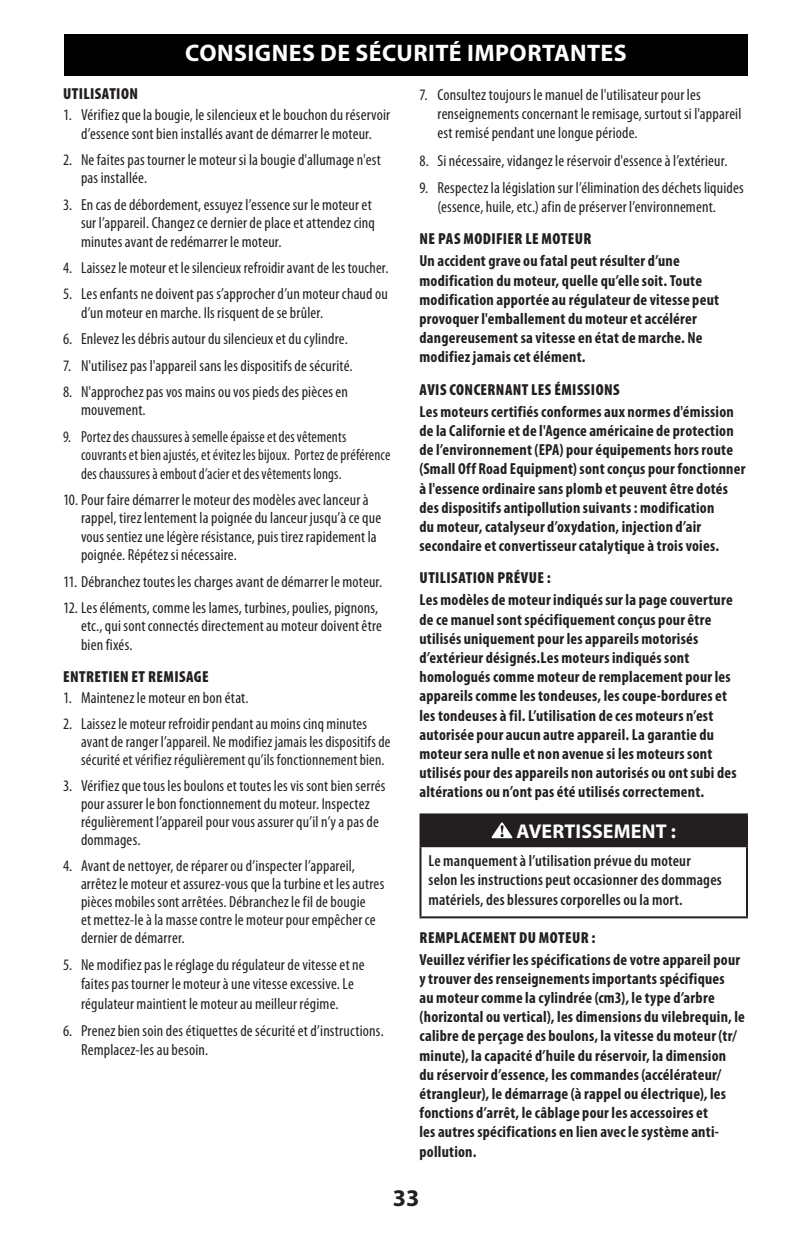
<style>
.page{position:relative;width:810px;height:1242px;background:#fff}
.page>*{position:absolute;margin:0;border:0;box-sizing:border-box;transform-origin:0 0}
.t1{font:700 24px "Myriad Pro";letter-spacing:.015em;color:#fff}
.t2{font:700 24px "Myriad Pro";color:#231f20}
.t3{font:700 20px "Myriad Pro";letter-spacing:.005em;color:#fff}
.t4{font:condensed 16px/18.4px "Myriad Pro";letter-spacing:.01em;color:#231f20}
.t5{font:700 condensed 16px/19.2px "Myriad Pro";letter-spacing:.015em;color:#231f20}
.t6{font:condensed 16px/18.4px "Myriad Pro";letter-spacing:.01em;color:#231f20;scale:.92 1}
.t7{font:600 condensed 16px/19.2px "Myriad Pro";letter-spacing:.015em;color:#231f20}
.t8{font:900 condensed 16px "Myriad Pro";letter-spacing:.025em;color:#231f20}
</style>
<div class="page">
<div style="left:64px;top:34px;width:684px;height:42px;background:#000"></div>
<div style="left:420px;top:814px;width:327px;height:32px;background:#231f20"></div>
<hr style="left:420px;top:813px;width:328px;height:2px;background:#231f20">
<hr style="left:746px;top:815px;width:2px;height:30px;background:#231f20">
<hr style="left:420px;top:845px;width:328px;height:2px;background:#231f20">
<hr style="left:420px;top:847px;width:2px;height:69px;background:#231f20">
<hr style="left:746px;top:847px;width:2px;height:69px;background:#231f20">
<hr style="left:420px;top:916px;width:328px;height:2px;background:#231f20">
<svg style="left:491px;top:822px;width:22px;height:16px"></svg>
<h1 class="t1" style="left:185px;top:37px;width:443px">CONSIGNES DE SÉCURITÉ IMPORTANTES</h1>
<p class="t8" style="left:63px;top:85px;width:76px">UTILISATION</p>
<p class="t4" style="left:63px;top:106px;width:329px;text-align:center">1. Vérifiez que la bougie, le silencieux et le bouchon du réservoir d’essence sont bien installés avant de démarrer le moteur.</p>
<p class="t4" style="left:81px;top:151px;width:301px;text-indent:-18px">2. Ne faites pas tourner le moteur si la bougie d'allumage n'est pas installée.</p>
<p class="t4" style="left:81px;top:196px;width:296px;text-indent:-18px">3. En cas de débordement, essuyez l’essence sur le moteur et sur l’appareil. Changez ce dernier de place et attendez cinq minutes avant de redémarrer le moteur.</p>
<p class="t4" style="left:63px;top:259px;width:327px">4. Laissez le moteur et le silencieux refroidir avant de les toucher.</p>
<p class="t4" style="left:81px;top:285px;width:308px;text-indent:-18px">5. Les enfants ne doivent pas s’approcher d’un moteur chaud ou d’un moteur en marche. Ils risquent de se brûler.</p>
<p class="t4" style="left:63px;top:330px;width:286px">6. Enlevez les débris autour du silencieux et du cylindre.</p>
<p class="t4" style="left:63px;top:357px;width:291px">7. N'utilisez pas l'appareil sans les dispositifs de sécurité.</p>
<p class="t4" style="left:81px;top:383px;width:269px;text-indent:-18px">8. N'approchez pas vos mains ou vos pieds des pièces en mouvement.</p>
<p class="t6" style="left:81px;top:428px;width:338px;text-indent:-18px">9. Portez des chaussures à semelle épaisse et des vêtements couvrants et bien ajustés, et évitez les bijoux. Portez de préférence des chaussures à embout d’acier et des vêtements longs.</p>
<p class="t4" style="left:81px;top:491px;width:302px;text-indent:-18px">10. Pour faire démarrer le moteur des modèles avec lanceur à rappel, tirez lentement la poignée du lanceur jusqu’à ce que vous sentiez une légère résistance, puis tirez rapidement la poignée. Répétez si nécessaire.</p>
<p class="t4" style="left:63px;top:573px;width:321px">11. Débranchez toutes les charges avant de démarrer le moteur.</p>
<p class="t4" style="left:81px;top:599px;width:302px;text-indent:-18px">12. Les éléments, comme les lames, turbines, poulies, pignons, etc., qui sont connectés directement au moteur doivent être bien fixés.</p>
<p class="t8" style="left:63px;top:668px;width:147px">ENTRETIEN ET REMISAGE</p>
<p class="t4" style="left:63px;top:689px;width:187px">1. Maintenez le moteur en bon état.</p>
<p class="t4" style="left:81px;top:715px;width:311px;text-indent:-18px">2. Laissez le moteur refroidir pendant au moins cinq minutes avant de ranger l’appareil. Ne modifiez jamais les dispositifs de sécurité et vérifiez régulièrement qu’ils fonctionnement bien.</p>
<p class="t4" style="left:81px;top:777px;width:306px;text-indent:-18px">3. Vérifiez que tous les boulons et toutes les vis sont bien serrés pour assurer le bon fonctionnement du moteur. Inspectez régulièrement l’appareil pour vous assurer qu’il n’y a pas de dommages.</p>
<p class="t4" style="left:81px;top:857px;width:305px;text-indent:-18px">4. Avant de nettoyer, de réparer ou d’inspecter l’appareil, arrêtez le moteur et assurez-vous que la turbine et les autres pièces mobiles sont arrêtées. Débranchez le fil de bougie<br>et mettez-le à la masse contre le moteur pour empêcher ce dernier de démarrer.</p>
<p class="t4" style="left:63px;top:956px;width:303px;line-height:19.2px;text-align:center">5. Ne modifiez pas le réglage du régulateur de vitesse et ne faites pas tourner le moteur à une vitesse excessive. Le régulateur maintient le moteur au meilleur régime.</p>
<p class="t4" style="left:81px;top:1021px;width:304px;line-height:19.2px;text-indent:-18px">6. Prenez bien soin des étiquettes de sécurité et d’instructions.<br>Remplacez-les au besoin.</p>
<p class="t4" style="left:437px;top:86px;width:305px;line-height:19.2px;text-indent:-18px">7. Consultez toujours le manuel de l'utilisateur pour les renseignements concernant le remisage, surtout si l'appareil est remisé pendant une longue période.</p>
<p class="t4" style="left:419px;top:152px;width:310px">8. Si nécessaire, vidangez le réservoir d'essence à l’extérieur.</p>
<p class="t4" style="left:437px;top:178px;width:308px;line-height:19.2px;text-indent:-18px">9. Respectez la législation sur l’élimination des déchets liquides (essence, huile, etc.) afin de préserver l’environnement.</p>
<p class="t8" style="left:420px;top:230px;width:173px">NE PAS MODIFIER LE MOTEUR</p>
<p class="t5" style="left:419px;top:251px;width:301px">Un accident grave ou fatal peut résulter d’une modification du moteur, quelle qu’elle soit. Toute modification apportée au régulateur de vitesse peut provoquer l'emballement du moteur et accélérer dangereusement sa vitesse en état de marche. Ne modifiez jamais cet élément.</p>
<p class="t8" style="left:420px;top:380px;width:202px">AVIS CONCERNANT LES ÉMISSIONS</p>
<p class="t5" style="left:419px;top:401px;width:327px">Les moteurs certifiés conformes aux normes d'émission de la Californie et de l'Agence américaine de protection de l’environnement (EPA) pour équipements hors route (Small Off Road Equipment) sont conçus pour fonctionner à l'essence ordinaire sans plomb et peuvent être dotés des dispositifs antipollution suivants : modification<br>du moteur, catalyseur d’oxydation, injection d’air secondaire et convertisseur catalytique à trois voies.</p>
<p class="t8" style="left:420px;top:569px;width:133px">UTILISATION PRÉVUE :</p>
<p class="t5" style="left:419px;top:590px;width:319px">Les modèles de moteur indiqués sur la page couverture de ce manuel sont spécifiquement conçus pour être utilisés uniquement pour les appareils motorisés d’extérieur désignés.Les moteurs indiqués sont homologués comme moteur de remplacement pour les appareils comme les tondeuses, les coupe-bordures et les tondeuses à fil. L’utilisation de ces moteurs n’est autorisée pour aucun autre appareil. La garantie du moteur sera nulle et non avenue si les moteurs sont utilisés pour des appareils non autorisés ou ont subi des altérations ou n’ont pas été utilisés correctement.</p>
<p class="t3" style="left:516px;top:818px;width:161px">AVERTISSEMENT :</p>
<p class="t7" style="left:428px;top:851px;width:295px">Le manquement à l’utilisation prévue du moteur selon les instructions peut occasionner des dommages matériels, des blessures corporelles ou la mort.</p>
<p class="t8" style="left:420px;top:928px;width:177px">REMPLACEMENT DU MOTEUR :</p>
<p class="t5" style="left:419px;top:949px;width:327px">Veuillez vérifier les spécifications de votre appareil pour y trouver des renseignements importants spécifiques<br>au moteur comme la cylindrée (cm3), le type d’arbre (horizontal ou vertical), les dimensions du vilebrequin, le calibre de perçage des boulons, la vitesse du moteur (tr/ minute), la capacité d’huile du réservoir, la dimension<br>du réservoir d’essence, les commandes (accélérateur/ étrangleur), le démarrage (à rappel ou électrique), les fonctions d’arrêt, le câblage pour les accessoires et<br>les autres spécifications en lien avec le système anti&shy;pollution.</p>
<h1 class="t2" style="left:393px;top:1182px;width:28px">33</h1>
</div>
